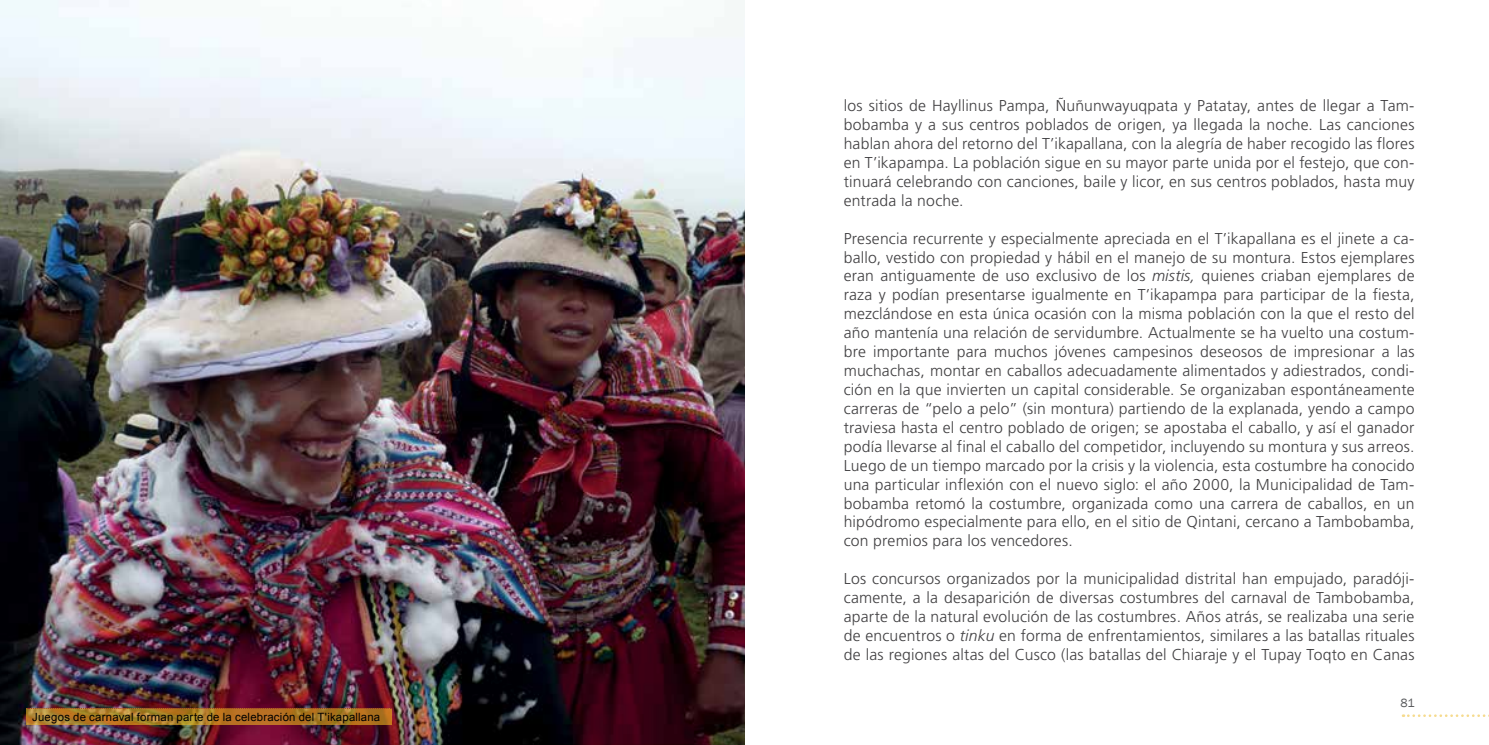
<style>
.page{position:relative;width:1489px;height:745px;background:#fff}
.page>*{position:absolute;margin:0;border:0;box-sizing:border-box;transform-origin:0 0}
.t1{font:300 15.75px/18.9px "Frutiger";letter-spacing:.015em;color:#414042;text-align:justify}
.t2{font:12.25px "Franklin Gothic";color:#58595b}
.t3{font:11.38px "Arial";letter-spacing:.015em;color:#000}
.s1{font-style:italic}
</style>
<div class="page">
<svg style="left:1402px;top:714px;width:87px;height:2px"></svg>
<img style="left:0;top:0;width:744px;height:744px">
<svg style="left:26px;top:715px;width:365px;height:9px;background:#b17a26"></svg>
<svg style="left:0;top:707px;width:391px;height:8px;background:#996525"></svg>
<p class="t3" style="left:32px;top:708px;width:349px">Juegos de carnaval forman parte de la celebración del T'ikapallana</p>
<p class="t1" style="left:843px;top:96px;width:572px">los sitios de Hayllinus Pampa, Ñuñunwayuqpata y Patatay, antes de llegar a Tam&shy;bobamba y a sus centros poblados de origen, ya llegada la noche. Las canciones hablan ahora del retorno del T’ikapallana, con la alegría de haber recogido las flores en T’ikapampa. La población sigue en su mayor parte unida por el festejo, que con&shy;tinuará celebrando con canciones, baile y licor, en sus centros poblados, hasta muy entrada la noche.</p>
<p class="t1" style="left:843px;top:229px;width:572px">Presencia recurrente y especialmente apreciada en el T’ikapallana es el jinete a ca&shy;ballo, vestido con propiedad y hábil en el manejo de su montura. Estos ejemplares eran antiguamente de uso exclusivo de los <span class="s1">mistis,</span> quienes criaban ejemplares de raza y podían presentarse igualmente en T’ikapampa para participar de la fiesta, mezclándose en esta única ocasión con la misma población con la que el resto del año mantenía una relación de servidumbre. Actualmente se ha vuelto una costum&shy;bre importante para muchos jóvenes campesinos deseosos de impresionar a las muchachas, montar en caballos adecuadamente alimentados y adiestrados, condi&shy;ción en la que invierten un capital considerable. Se organizaban espontáneamente carreras de “pelo a pelo” (sin montura) partiendo de la explanada, yendo a campo traviesa hasta el centro poblado de origen; se apostaba el caballo, y así el ganador podía llevarse al final el caballo del competidor, incluyendo su montura y sus arreos.<br>Luego de un tiempo marcado por la crisis y la violencia, esta costumbre ha conocido una particular inflexión con el nuevo siglo: el año 2000, la Municipalidad de Tam&shy;bobamba retomó la costumbre, organizada como una carrera de caballos, en un hipódromo especialmente para ello, en el sitio de Qintani, cercano a Tambobamba, con premios para los vencedores.</p>
<p class="t1" style="left:843px;top:569px;width:572px">Los concursos organizados por la municipalidad distrital han empujado, paradóji&shy;camente, a la desaparición de diversas costumbres del carnaval de Tambobamba, aparte de la natural evolución de las costumbres. Años atrás, se realizaba una serie de encuentros o <span class="s1">tinku</span> en forma de enfrentamientos, similares a las batallas rituales de las regiones altas del Cusco (las batallas del Chiaraje y el Tupay Toqto en Canas</p>
<p class="t2" style="left:1400px;top:695px;width:15px">81</p>
</div>
